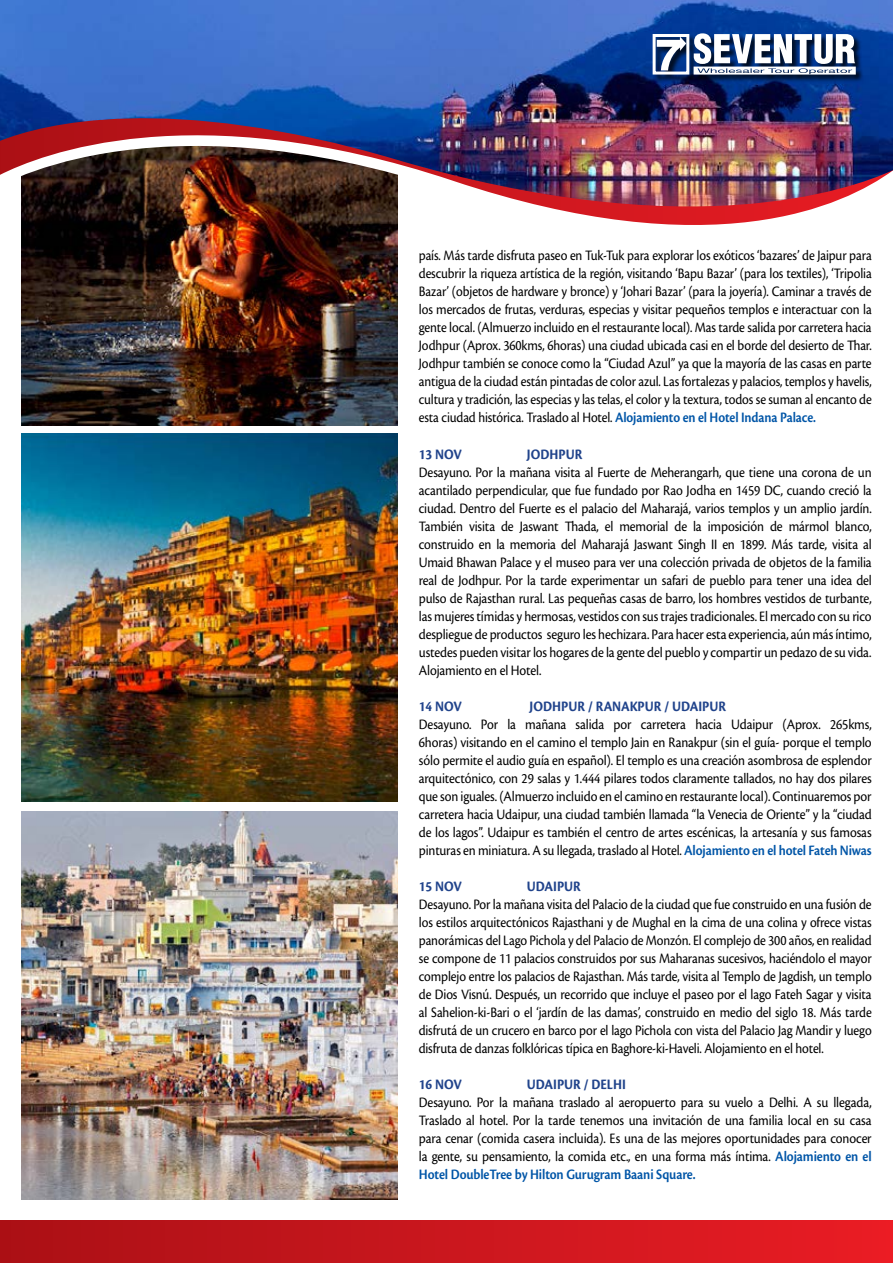
<style>
.page{position:relative;width:893px;height:1263px;background:#fff}
.page>*{position:absolute;margin:0;border:0;box-sizing:border-box;transform-origin:0 0}
.t1{font:15px/18px "Cronos Pro";letter-spacing:-.01em;color:#000;text-align:justify;scale:.9 1}
.t2{font:15px/18px "Cronos Pro";letter-spacing:-.01em;color:#000;text-align:justify;scale:.89 1}
.t3{font:700 15px "Cronos Pro";color:#20438b;scale:.9 1}
.s1{font-weight:600;color:#0055a7}
</style>
<div class="page">
<img style="left:21px;top:307px;width:377px;height:118px">
<img style="left:21px;top:434px;width:377px;height:367px">
<img style="left:21px;top:267px;width:377px;height:40px">
<svg style="left:21px;top:208px;width:794px;height:59px"></svg>
<img style="left:0;top:0;width:893px;height:208px">
<div style="left:653px;top:34px;width:211px;height:49px;background:#000;opacity:.77"></div>
<div style="left:653px;top:34px;width:36px;height:41px;border:3px solid #fff"></div>
<svg style="left:657px;top:37px;width:29px;height:33px"></svg>
<svg style="left:694px;top:33px;width:162px;height:42px"></svg>
<img style="left:21px;top:811px;width:377px;height:388px">
<div style="left:0;top:1220px;width:893px;height:43px;background:linear-gradient(to right,#ab1016,#ea1d25)"></div>
<p class="t2" style="left:419px;top:247px;width:510px">país. Más tarde disfruta paseo en Tuk-Tuk para explorar los exóticos ‘bazares’ de Jaipur para descubrir la riqueza artística de la región, visitando ‘Bapu Bazar’ (para los textiles), ‘Tripolia Bazar’ (objetos de hardware y bronce) y ‘Johari Bazar’ (para la joyería). Caminar a través de los mercados de frutas, verduras, especias y visitar pequeños templos e interactuar con la gente local. (Almuerzo incluido en el restaurante local). Mas tarde salida por carretera hacia Jodhpur (Aprox. 360kms, 6horas) una ciudad ubicada casi en el borde del desierto de Thar.<br>Jodhpur también se conoce como la “Ciudad Azul” ya que la mayoría de las casas en parte antigua de la ciudad están pintadas de color azul. Las fortalezas y palacios, templos y havelis, cultura y tradición, las especias y las telas, el color y la textura, todos se suman al encanto de esta ciudad histórica. Traslado al Hotel. <span class="s1">Alojamiento en el Hotel Indana Palace.</span></p>
<p class="t3" style="left:419px;top:445px;width:49px">13 NOV</p>
<p class="t3" style="left:527px;top:445px;width:63px">JODHPUR</p>
<p class="t1" style="left:419px;top:463px;width:505px">Desayuno. Por la mañana visita al Fuerte de Meherangarh, que tiene una corona de un acantilado perpendicular, que fue fundado por Rao Jodha en 1459 DC, cuando creció la ciudad. Dentro del Fuerte es el palacio del Maharajá, varios templos y un amplio jardín.<br>También visita de Jaswant Thada, el memorial de la imposición de mármol blanco, construido en la memoria del Maharajá Jaswant Singh II en 1899. Más tarde, visita al Umaid Bhawan Palace y el museo para ver una colección privada de objetos de la familia real de Jodhpur. Por la tarde experimentar un safari de pueblo para tener una idea del pulso de Rajasthan rural. Las pequeñas casas de barro, los hombres vestidos de turbante, las mujeres tímidas y hermosas, vestidos con sus trajes tradicionales. El mercado con su rico despliegue de productos seguro les hechizara. Para hacer esta experiencia, aún más íntimo, ustedes pueden visitar los hogares de la gente del pueblo y compartir un pedazo de su vida.<br>Alojamiento en el Hotel.</p>
<p class="t3" style="left:419px;top:697px;width:49px">14 NOV</p>
<p class="t3" style="left:530px;top:697px;width:220px">JODHPUR / RANAKPUR / UDAIPUR</p>
<p class="t1" style="left:419px;top:715px;width:505px">Desayuno. Por la mañana salida por carretera hacia Udaipur (Aprox. 265kms, 6horas) visitando en el camino el templo Jain en Ranakpur (sin el guía- porque el templo sólo permite el audio guía en español). El templo es una creación asombrosa de esplendor arquitectónico, con 29 salas y 1.444 pilares todos claramente tallados, no hay dos pilares que son iguales. (Almuerzo incluido en el camino en restaurante local). Continuaremos por carretera hacia Udaipur, una ciudad también llamada “la Venecia de Oriente” y la “ciudad de los lagos”. Udaipur es también el centro de artes escénicas, la artesanía y sus famosas pinturas en miniatura. A su llegada, traslado al Hotel. <span class="s1">Alojamiento en el hotel Fateh Niwas</span></p>
<p class="t3" style="left:419px;top:877px;width:49px">15 NOV</p>
<p class="t3" style="left:527px;top:877px;width:61px">UDAIPUR</p>
<p class="t2" style="left:419px;top:895px;width:510px">Desayuno. Por la mañana visita del Palacio de la ciudad que fue construido en una fusión de los estilos arquitectónicos Rajasthani y de Mughal en la cima de una colina y ofrece vistas panorámicas del Lago Pichola y del Palacio de Monzón. El complejo de 300 años, en realidad se compone de 11 palacios construidos por sus Maharanas sucesivos, haciéndolo el mayor complejo entre los palacios de Rajasthan. Más tarde, visita al Templo de Jagdish, un templo de Dios Visnú. Después, un recorrido que incluye el paseo por el lago Fateh Sagar y visita al Sahelion-ki-Bari o el ‘jardín de las damas’, construido en medio del siglo 18. Más tarde disfrutá de un crucero en barco por el lago Pichola con vista del Palacio Jag Mandir y luego disfruta de danzas folklóricas típica en Baghore-ki-Haveli. Alojamiento en el hotel.</p>
<p class="t3" style="left:419px;top:1075px;width:49px">16 NOV</p>
<p class="t3" style="left:527px;top:1075px;width:112px">UDAIPUR / DELHI</p>
<p class="t1" style="left:419px;top:1093px;width:505px">Desayuno. Por la mañana traslado al aeropuerto para su vuelo a Delhi. A su llegada, Traslado al hotel. Por la tarde tenemos una invitación de una familia local en su casa para cenar (comida casera incluida). Es una de las mejores oportunidades para conocer la gente, su pensamiento, la comida etc., en una forma más íntima. <span class="s1">Alojamiento en el Hotel DoubleTree by Hilton Gurugram Baani Square.</span></p>
</div>
